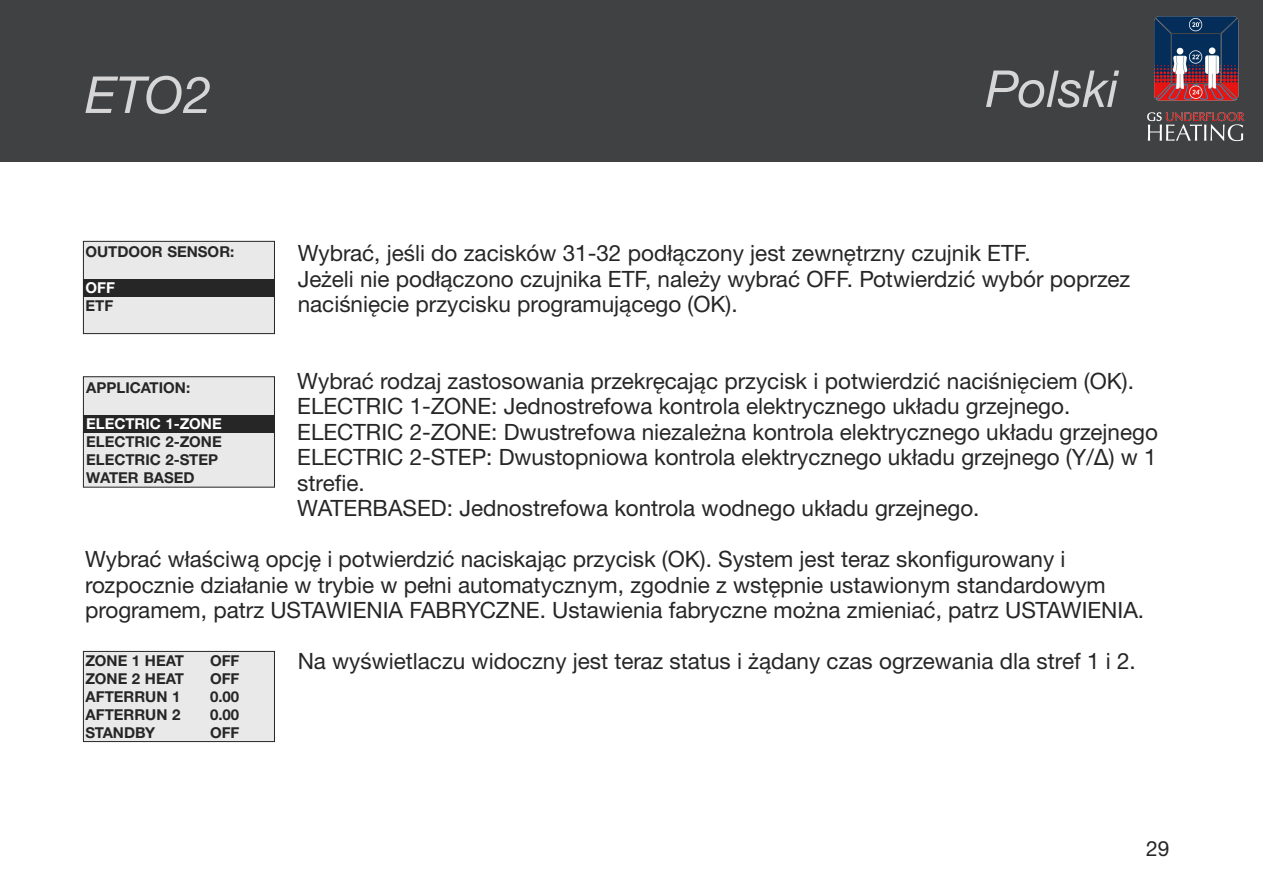
<style>
.page{position:relative;width:1263px;height:893px;background:#fff}
.page>*{position:absolute;margin:0;border:0;box-sizing:border-box;transform-origin:0 0}
.t1{font:italic 51px "Helvetica Neue LTW1 G";color:#d6d6d6}
.t2{font:22.5px/25.5px "Helvetica Neue LTW1 G";color:#272627}
.t3{font:21px "Helvetica Neue";color:#272627}
.t4{font:700 15px/18px "Helvetica Neue LTW1 G";color:#272627}
.t5{font:700 15px "Helvetica Neue LTW1 G";color:#fff}
.s1{font-family:"Arial"}
</style>
<div class="page">
<div style="left:0;top:0;width:1263px;height:162px;background:#404143"></div>
<div style="left:83px;top:241px;width:191px;height:93px;background:#e9e9e9"></div>
<div style="left:83px;top:241px;width:192px;height:93px;border:1px solid #272627"></div>
<div style="left:83px;top:279px;width:192px;height:18px;background:#272627"></div>
<div style="left:83px;top:377px;width:191px;height:110px;background:#e9e9e9"></div>
<div style="left:83px;top:377px;width:192px;height:110px;border:1px solid #272627"></div>
<div style="left:83px;top:415px;width:192px;height:18px;background:#272627"></div>
<div style="left:83px;top:651px;width:191px;height:91px;background:#e9e9e9"></div>
<div style="left:83px;top:651px;width:192px;height:91px;border:1px solid #272627"></div>
<img style="left:1147px;top:16px;width:98px;height:125px">
<h1 class="t1" style="left:85px;top:77px;width:128px">ETO2</h1>
<p class="t4" style="left:86px;top:244px;width:150px">OUTDOOR SENSOR:</p>
<p class="t5" style="left:86px;top:282px;width:31px">OFF</p>
<p class="t4" style="left:86px;top:298px;width:29px">ETF</p>
<h1 class="t1" style="left:986px;top:71px;width:135px">Polski</h1>
<p class="t2" style="left:298px;top:242px;width:834px">Wybrać, jeśli do zacisków 31-32 podłączony jest zewnętrzny czujnik ETF.<br>Jeżeli nie podłączono czujnika ETF, należy wybrać OFF. Potwierdzić wybór poprzez naciśnięcie przycisku programującego (OK).</p>
<p class="t2" style="left:297px;top:370px;width:862px">Wybrać rodzaj zastosowania przekręcając przycisk i potwierdzić naciśnięciem (OK).<br>ELECTRIC 1-ZONE: Jednostrefowa kontrola elektrycznego układu grzejnego.<br>ELECTRIC 2-ZONE: Dwustrefowa niezależna kontrola elektrycznego układu grzejnego ELECTRIC 2-STEP: Dwustopniowa kontrola elektrycznego układu grzejnego (Y/<span class="s1">∆</span>) w 1 strefie.<br>WATERBASED: Jednostrefowa kontrola wodnego układu grzejnego.</p>
<p class="t2" style="left:85px;top:548px;width:1061px">Wybrać właściwą opcję i potwierdzić naciskając przycisk (OK). System jest teraz skonfigurowany i rozpocznie działanie w trybie w pełni automatycznym, zgodnie z wstępnie ustawionym standardowym programem, patrz USTAWIENIA FABRYCZNE. Ustawienia fabryczne można zmieniać, patrz USTAWIENIA.</p>
<p class="t2" style="left:298px;top:650px;width:840px">Na wyświetlaczu widoczny jest teraz status i żądany czas ogrzewania dla stref 1 i 2.</p>
<p class="t4" style="left:86px;top:380px;width:105px">APPLICATION:</p>
<p class="t5" style="left:86px;top:418px;width:137px">ELECTRIC 1-ZONE</p>
<p class="t4" style="left:86px;top:434px;width:137px">ELECTRIC 2-ZONE<br>ELECTRIC 2-STEP<br>WATER BASED</p>
<p class="t4" style="left:86px;top:653px;width:100px">ZONE 1 HEAT</p>
<p class="t4" style="left:210px;top:653px;width:31px">OFF</p>
<p class="t4" style="left:86px;top:671px;width:100px">ZONE 2 HEAT</p>
<p class="t4" style="left:210px;top:671px;width:31px">OFF</p>
<p class="t4" style="left:86px;top:689px;width:96px">AFTERRUN 1</p>
<p class="t4" style="left:210px;top:689px;width:31px">0.00</p>
<p class="t4" style="left:86px;top:707px;width:96px">AFTERRUN 2</p>
<p class="t4" style="left:210px;top:707px;width:31px">0.00</p>
<p class="t4" style="left:86px;top:725px;width:71px">STANDBY</p>
<p class="t4" style="left:210px;top:725px;width:31px">OFF</p>
<p class="t3" style="left:1146px;top:841px;width:25px">29</p>
</div>
